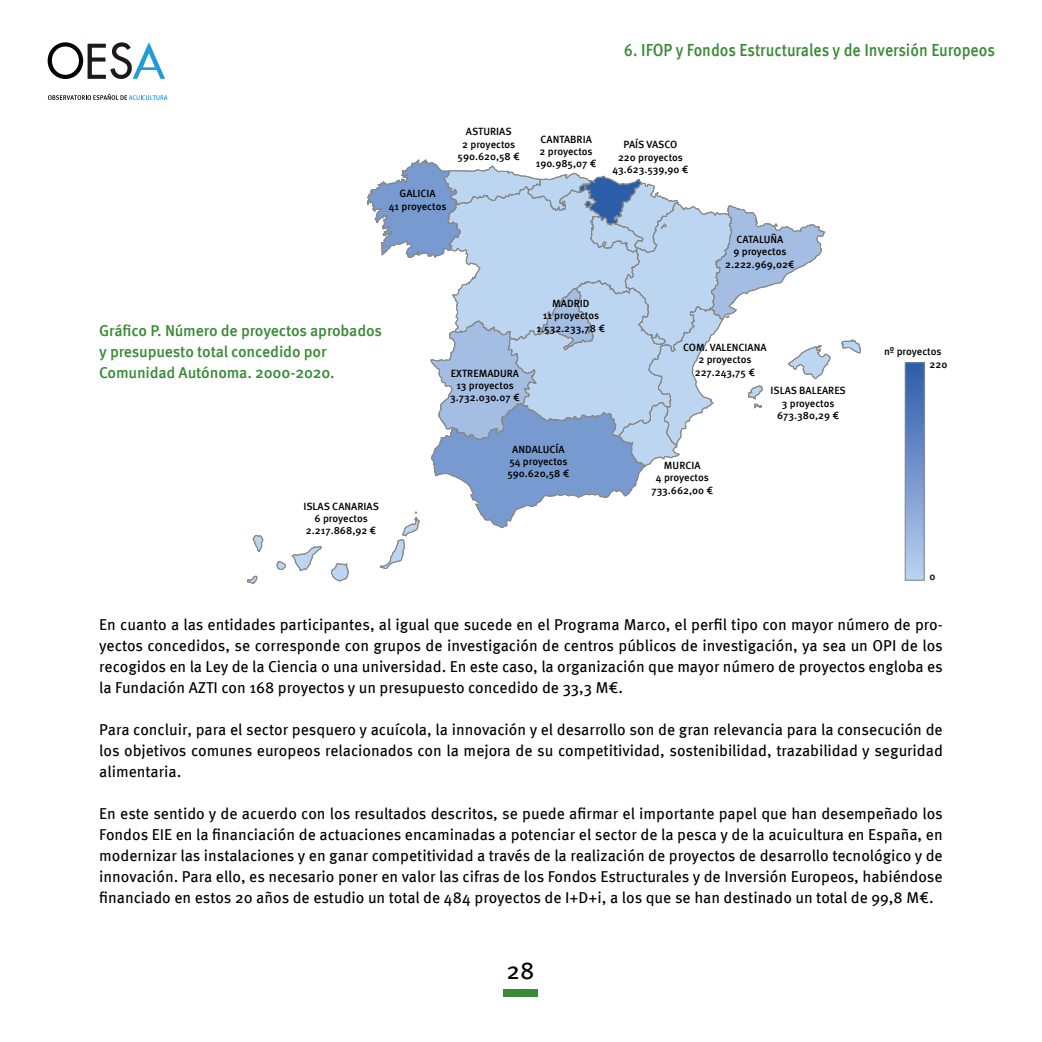
<style>
.page{position:relative;width:1042px;height:1042px;background:#fff}
.page>*{position:absolute;margin:0;border:0;box-sizing:border-box;transform-origin:0 0}
.t1{font:24.5px "Meta Pro";color:#000}
.t2{font:500 17.5px "Meta Pro";letter-spacing:-.005em;color:#3a8b37;scale:.9 1}
.t3{font:15.75px/21px "Meta Pro";color:#000;text-align:justify}
.t4{font:500 15.75px/21px "Meta Pro";letter-spacing:-.01em;color:#3a8b37}
.t5{font:500 10.5px/12.2px "Meta Pro";color:#000;text-align:center}
</style>
<div class="page">
<svg style="left:48px;top:42px;width:117px;height:37px"></svg>
<svg style="left:48px;top:94px;width:119px;height:6px"></svg>
<div style="left:503px;top:989px;width:35px;height:8px;background:#3a8b37"></div>
<svg style="left:841px;top:339px;width:19px;height:15px"></svg>
<svg style="left:247px;top:575px;width:11px;height:9px"></svg>
<svg style="left:252px;top:534px;width:12px;height:18px"></svg>
<svg style="left:276px;top:545px;width:46px;height:27px"></svg>
<svg style="left:331px;top:563px;width:18px;height:19px"></svg>
<svg style="left:367px;top:159px;width:463px;height:410px"></svg>
<div style="left:905px;top:363px;width:19px;height:217px;background:linear-gradient(to bottom,#2d5aa9,#bbd1f0)"></div>
<div style="left:905px;top:362px;width:19px;height:219px;border:1px solid #878787"></div>
<p class="t2" style="left:624px;top:36px;width:414px">6. IFOP y Fondos Estructurales y de Inversión Europeos</p>
<p class="t5" style="left:389px;top:187px;width:59px">GALICIA<br>41 proyectos</p>
<p class="t5" style="left:458px;top:125px;width:64px">ASTURIAS<br>2 proyectos<br>590.620,58 €</p>
<p class="t5" style="left:612px;top:138px;width:78px">PAÍS VASCO<br>220 proyectos<br>43.623.539,90 €</p>
<p class="t5" style="left:536px;top:132px;width:62px">CANTABRIA<br>2 proyectos<br>190.985,07 €</p>
<p class="t5" style="left:725px;top:233px;width:71px">CATALUÑA<br>9 proyectos<br>2.222.969,02€</p>
<p class="t4" style="left:99px;top:319px;width:284px">Gráfico P. Número de proyectos aprobados y presupuesto total concedido por<br>Comunidad Autónoma. 2000-2020.</p>
<p class="t5" style="left:303px;top:499px;width:77px">ISLAS CANARIAS<br>6 proyectos<br>2.217.868,92 €</p>
<p class="t5" style="left:537px;top:296px;width:70px">MADRID<br>11 proyectos<br>1.532.233,78 €</p>
<p class="t5" style="left:450px;top:366px;width:71px">EXTREMADURA<br>13 proyectos<br>3.732.030.07 €</p>
<p class="t5" style="left:507px;top:442px;width:64px">ANDALUCÍA<br>54 proyectos<br>590.620,58 €</p>
<p class="t5" style="left:683px;top:341px;width:85px">COM. VALENCIANA<br>2 proyectos<br>227.243,75 €</p>
<p class="t5" style="left:651px;top:458px;width:63px">MURCIA<br>4 proyectos<br>733.662,00 €</p>
<p class="t5" style="left:770px;top:384px;width:77px">ISLAS BALEARES<br>3 proyectos<br>673.380,29 €</p>
<p class="t5" style="left:929px;top:344px;width:19px;line-height:12.8px;text-align:left;text-indent:-45px">nº proyectos<br>220</p>
<p class="t5" style="left:929px;top:570px;width:8px">0</p>
<p class="t3" style="left:99px;top:613px;width:845px">En cuanto a las entidades participantes, al igual que sucede en el Programa Marco, el perfil tipo con mayor número de pro&shy;yectos concedidos, se corresponde con grupos de investigación de centros públicos de investigación, ya sea un OPI de los recogidos en la Ley de la Ciencia o una universidad. En este caso, la organización que mayor número de proyectos engloba es la Fundación AZTI con 168 proyectos y un presupuesto concedido de 33,3 M€.</p>
<p class="t3" style="left:99px;top:718px;width:845px">Para concluir, para el sector pesquero y acuícola, la innovación y el desarrollo son de gran relevancia para la consecución de los objetivos comunes europeos relacionados con la mejora de su competitividad, sostenibilidad, trazabilidad y seguridad alimentaria.</p>
<p class="t3" style="left:99px;top:802px;width:845px">En este sentido y de acuerdo con los resultados descritos, se puede afirmar el importante papel que han desempeñado los Fondos EIE en la financiación de actuaciones encaminadas a potenciar el sector de la pesca y de la acuicultura en España, en modernizar las instalaciones y en ganar competitividad a través de la realización de proyectos de desarrollo tecnológico y de innovación. Para ello, es necesario poner en valor las cifras de los Fondos Estructurales y de Inversión Europeos, habiéndose financiado en estos 20 años de estudio un total de 484 proyectos de I+D+i, a los que se han destinado un total de 99,8 M€.</p>
<h1 class="t1" style="left:506px;top:952px;width:29px">28</h1>
</div>
